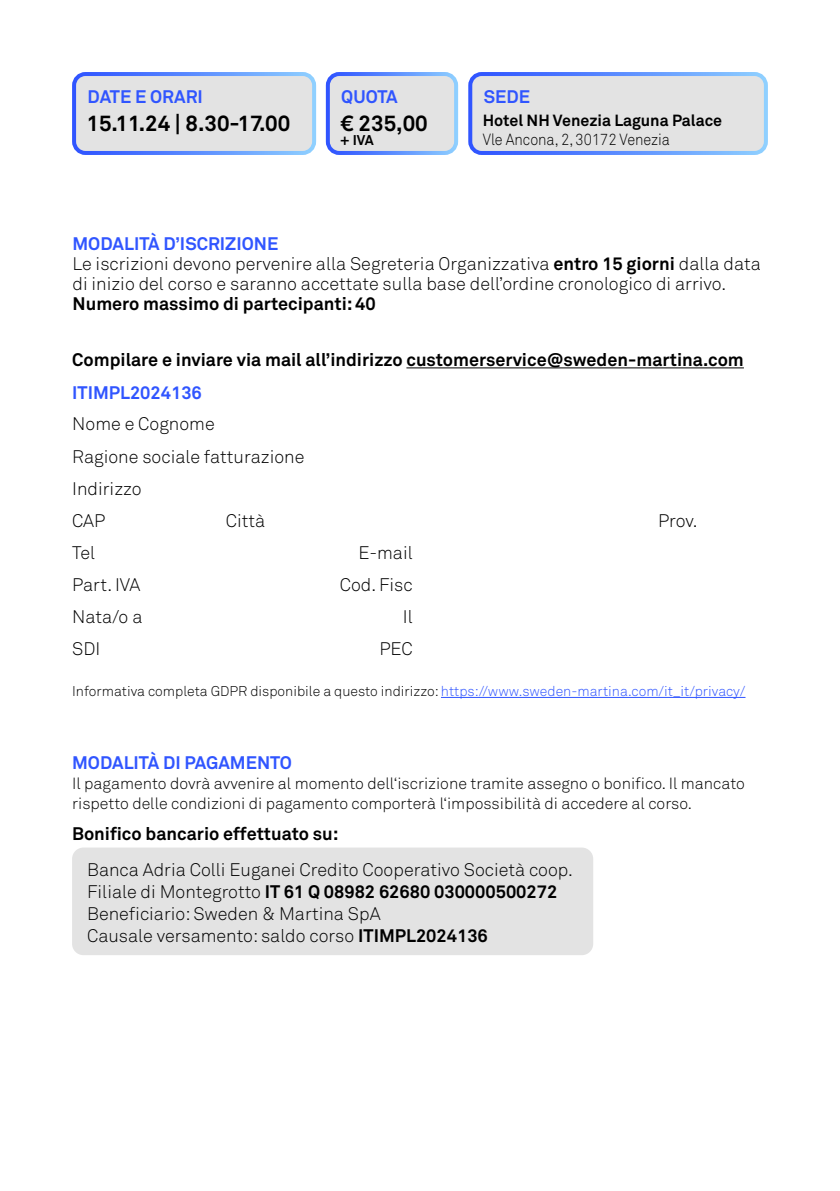
<style>
.page{position:relative;width:840px;height:1191px;background:#fff}
.page>*{position:absolute;margin:0;border:0;box-sizing:border-box;transform-origin:0 0}
.t1{font:700 22px "Akkurat Pro";color:#000}
.t2{font:18px/32px "Akkurat Light Pro";color:#000}
.t3{font:700 18px "Akkurat Pro";color:#000}
.t4{font:700 18px "Akkurat Pro";color:#3055ff}
.t5{font:16px/20px "Akkurat Light Pro";color:#000}
.t6{font:700 16px "Akkurat Pro";color:#000}
.t7{font:16px "Akkurat Light Pro";color:#000;scale:.9 1}
.t8{font:14px "Akkurat Light Pro";color:#000}
.t9{font:700 14px "Akkurat Pro";color:#000}
.s1{font-family:"Akkurat Pro";font-weight:700}
.s2{color:#3055ff}
.s3{font-family:"Akkurat Light Pro";font-weight:400}
</style>
<div class="page">
<div style="left:72px;top:847px;width:521px;height:108px;background:#e3e3e3;border-radius:11px"></div>
<hr style="left:440px;top:697px;width:305px;height:1px;background:#3055ff">
<hr style="left:406px;top:367px;width:337px;height:1px;background:#000">
<div style="left:74px;top:74px;width:240px;height:79px;background:#e3e3e3;border-radius:11px"></div>
<div style="left:72px;top:72px;width:244px;height:83px;border:4px solid #fff;border-radius:11px"></div>
<div style="left:470px;top:74px;width:295px;height:79px;background:#e3e3e3;border-radius:11px"></div>
<div style="left:468px;top:72px;width:299px;height:83px;border:4px solid #fff;border-radius:11px"></div>
<div style="left:327px;top:74px;width:129px;height:79px;background:#e3e3e3;border-radius:11px"></div>
<div style="left:325px;top:72px;width:133px;height:83px;border:4px solid #fff;border-radius:11px"></div>
<p class="t4" style="left:87px;top:86px;width:117px">DATE E ORARI</p>
<p class="t4" style="left:341px;top:86px;width:58px">QUOTA</p>
<p class="t4" style="left:483px;top:86px;width:48px">SEDE</p>
<p class="t9" style="left:340px;top:131px;width:35px">+ IVA</p>
<p class="t1" style="left:86px;top:109px;width:205px">15.11.24 | 8.30-17.00</p>
<p class="t1" style="left:340px;top:109px;width:89px">€ 235,00</p>
<p class="t6" style="left:482px;top:110px;width:241px">Hotel NH Venezia Laguna Palace</p>
<p class="t7" style="left:482px;top:130px;width:209px">Vle Ancona, 2, 30172 Venezia</p>
<p class="t4" style="left:72px;top:232px;width:207px">MODALITÀ D’ISCRIZIONE</p>
<p class="t2" style="left:72px;top:254px;width:689px;line-height:20px">Le iscrizioni devono pervenire alla Segreteria Organizzativa <span class="s1">entro 15 giorni</span> dalla data di inizio del corso e saranno accettate sulla base dell’ordine cronologico di arrivo.</p>
<p class="t3" style="left:72px;top:292px;width:304px">Numero massimo di partecipanti: 40</p>
<p class="t3" style="left:72px;top:348px;width:672px">Compilare e inviare via mail all’indirizzo customerservice@sweden-martina.com</p>
<p class="t4" style="left:72px;top:382px;width:131px">ITIMPL2024136</p>
<p class="t2" style="left:72px;top:408px;width:234px">Nome e Cognome<br>Ragione sociale fatturazione<br>Indirizzo<br>CAP</p>
<p class="t2" style="left:226px;top:504px;width:41px">Città</p>
<p class="t2" style="left:657px;top:504px;width:41px">Prov.</p>
<p class="t2" style="left:72px;top:536px;width:24px">Tel</p>
<p class="t2" style="left:358px;top:536px;width:56px">E-mail</p>
<p class="t2" style="left:72px;top:568px;width:70px">Part. IVA</p>
<p class="t2" style="left:339px;top:568px;width:74px">Cod. Fisc</p>
<p class="t2" style="left:72px;top:600px;width:72px">Nata/o a</p>
<p class="t2" style="left:402px;top:600px;width:11px">Il</p>
<p class="t2" style="left:72px;top:632px;width:30px">SDI</p>
<p class="t2" style="left:379px;top:632px;width:35px">PEC</p>
<p class="t8" style="left:72px;top:682px;width:674px">Informativa completa GDPR disponibile a questo indirizzo: <span class="s2">https://www.sweden-martina.com/it_it/privacy/</span></p>
<p class="t4" style="left:72px;top:752px;width:221px">MODALITÀ DI PAGAMENTO</p>
<p class="t5" style="left:72px;top:774px;width:674px">Il pagamento dovrà avvenire al momento dell‘iscrizione tramite assegno o bonifico. Il mancato rispetto delle condizioni di pagamento comporterà l‘impossibilità di accedere al corso.</p>
<p class="t3" style="left:72px;top:822px;width:268px">Bonifico bancario effettuato su:</p>
<p class="t2" style="left:87px;top:853px;width:487px">Banca Adria Colli Euganei Credito Cooperativo Società coop.</p>
<p class="t3" style="left:87px;top:880px;width:471px"><span class="s3">Filiale di Montegrotto</span> IT 61 Q 08982 62680 030000500272</p>
<p class="t2" style="left:87px;top:902px;width:402px;line-height:22px">Beneficiario: Sweden &amp; Martina SpA<br>Causale versamento: saldo corso <span class="s1">ITIMPL2024136</span></p>
</div>
